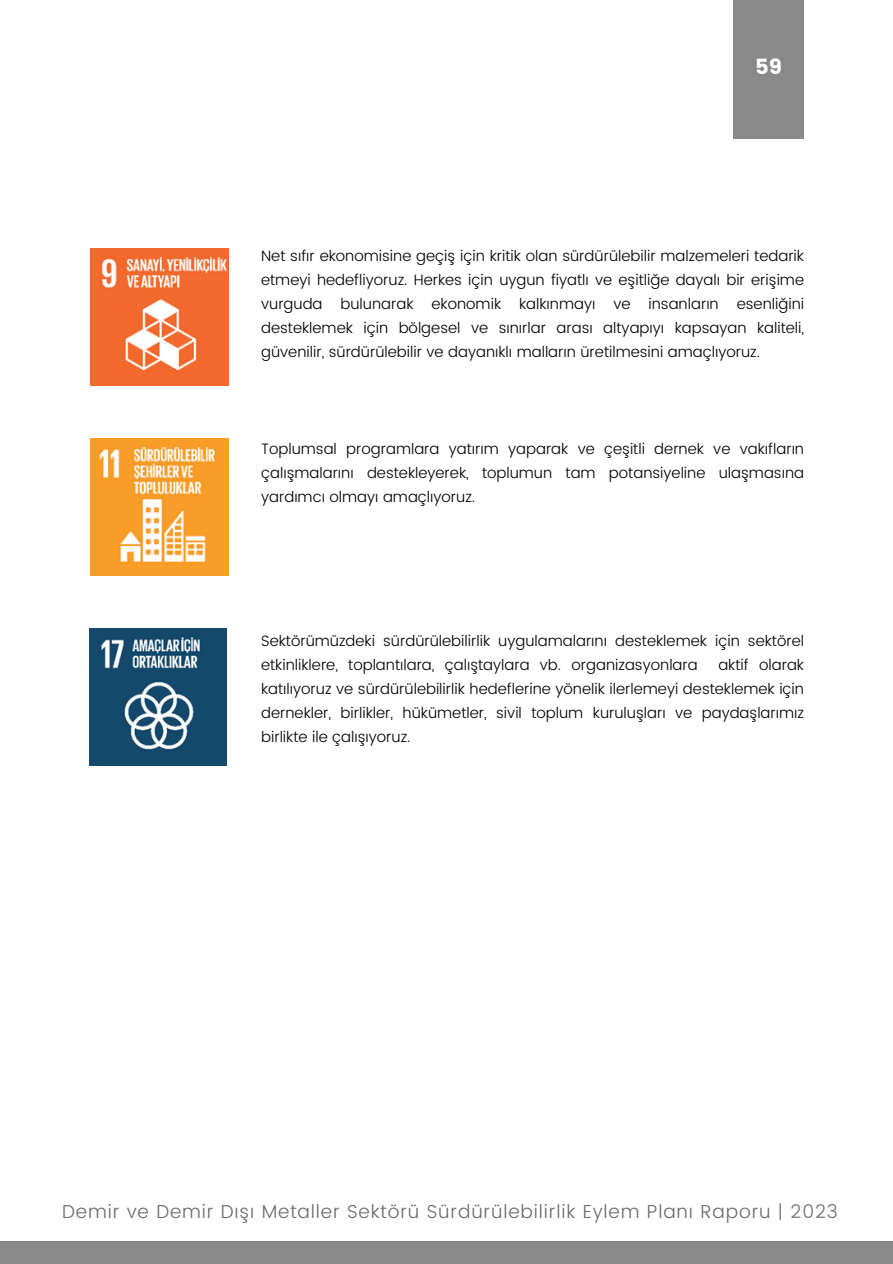
<style>
.page{position:relative;width:893px;height:1264px;background:#fff}
.page>*{position:absolute;margin:0;border:0;box-sizing:border-box;transform-origin:0 0}
.t1{font:21px "Poppins";color:#fff}
.t2{font:300 18.75px "Poppins";letter-spacing:.045em;color:#6b6b6b}
.t3{font:300 15px/24px "Poppins";color:#000;text-align:justify}
</style>
<div class="page">
<div style="left:0;top:1241px;width:892px;height:22px;background:#89898a"></div>
<div style="left:733px;top:0;width:71px;height:138px;background:#89898a"></div>
<img style="left:91px;top:248px;width:137px;height:137px">
<img style="left:91px;top:438px;width:137px;height:137px">
<img style="left:89px;top:628px;width:138px;height:138px">
<p class="t1" style="left:755px;top:55px;width:29px">59</p>
<p class="t3" style="left:261px;top:244px;width:544px">Net sıfır ekonomisine geçiş için kritik olan sürdürülebilir malzemeleri tedarik etmeyi hedefliyoruz. Herkes için uygun fiyatlı ve eşitliğe dayalı bir erişime vurguda bulunarak ekonomik kalkınmayı ve insanların esenliğini desteklemek için bölgesel ve sınırlar arası altyapıyı kapsayan kaliteli, güvenilir, sürdürülebilir ve dayanıklı malların üretilmesini amaçlıyoruz.</p>
<p class="t3" style="left:261px;top:436px;width:544px">Toplumsal programlara yatırım yaparak ve çeşitli dernek ve vakıfların çalışmalarını destekleyerek, toplumun tam potansiyeline ulaşmasına yardımcı olmayı amaçlıyoruz.</p>
<p class="t3" style="left:261px;top:628px;width:544px">Sektörümüzdeki sürdürülebilirlik uygulamalarını desteklemek için sektörel etkinliklere, toplantılara, çalıştaylara vb. organizasyonlara</p>
<p class="t3" style="left:261px;top:652px;width:544px;text-indent:457px">aktif olarak katılıyoruz ve sürdürülebilirlik hedeflerine yönelik ilerlemeyi desteklemek için dernekler, birlikler, hükümetler, sivil toplum kuruluşları ve paydaşlarımız birlikte ile çalışıyoruz.</p>
<p class="t2" style="left:62px;top:1200px;width:777px">Demir ve Demir Dışı Metaller Sektörü Sürdürülebilirlik Eylem Planı Raporu | 2023</p>
</div>
